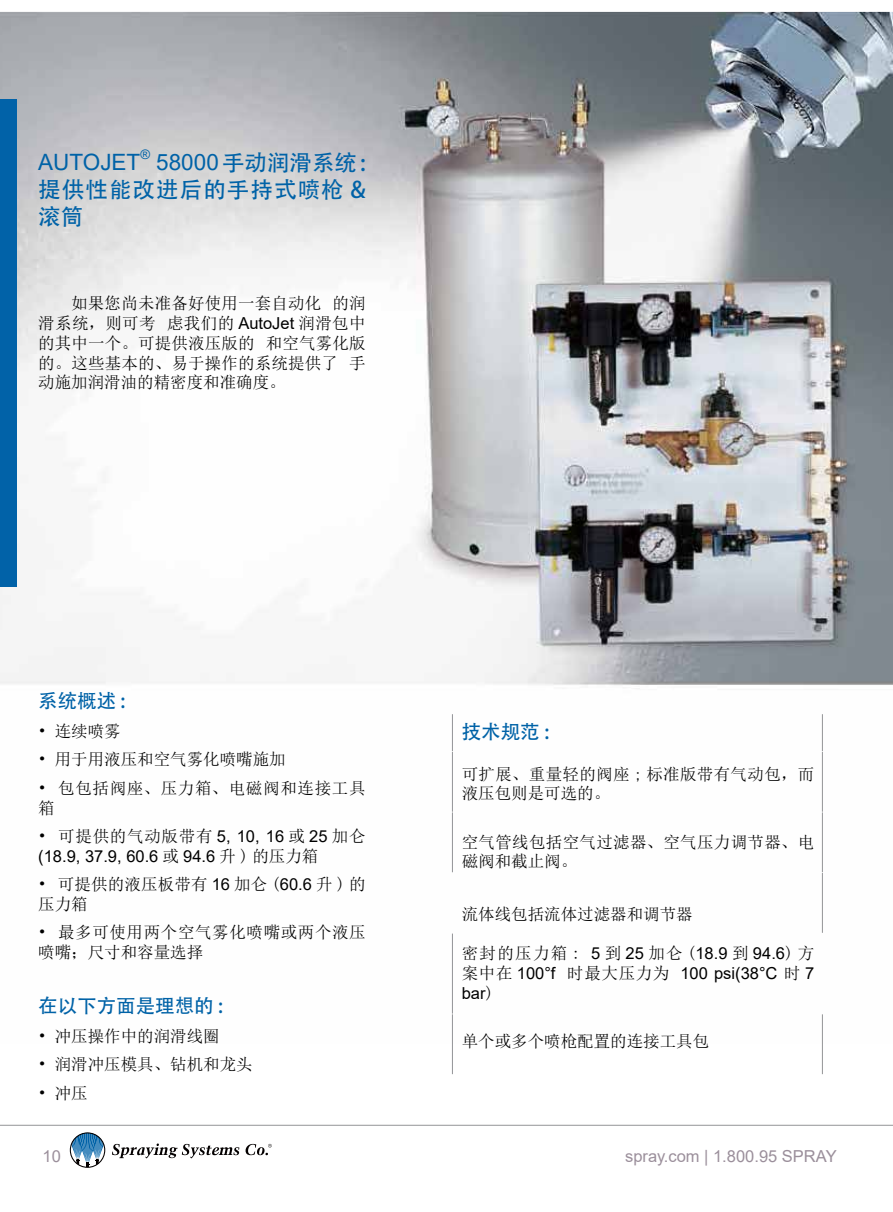
<style>
.page{position:relative;width:893px;height:1212px;background:#fff}
.page>*{position:absolute;margin:0;border:0;box-sizing:border-box;transform-origin:0 0}
.t1{font:22.5px/27px "Adobe Heiti Std";letter-spacing:.05em;color:#0062a7;text-align:justify}
.t2{font:22.5px "Arial";color:#0062a7}
.t3{font:19.5px "Adobe Heiti Std";color:#0062a7}
.t4{font:16.5px/19.8px "Sim Sun";letter-spacing:.01em;color:#000}
.t5{font:16.5px/19.8px "Arial";color:#000}
.t6{font:16.5px/19.8px "Sim Sun";letter-spacing:.04em;color:#000}
.t7{font:16.5px "Arial";color:#9b8f9b}
.t8{font:16.5px "Sim Sun";letter-spacing:.08em;color:#000}
.t9{font:16.5px "Sim Sun";letter-spacing:.045em;color:#000}
.t10{font:13.05px "Arial";color:#0062a7}
.s1{font-family:"Arial"}
.s2{font-family:"Sim Sun"}
</style>
<div class="page">
<img style="left:0;top:12px;width:893px;height:1032px">
<img style="left:0;top:1074px;width:893px;height:85px">
<hr style="left:452px;top:714px;width:1px;height:37px;background:#939497">
<hr style="left:822px;top:714px;width:1px;height:37px;background:#939497">
<hr style="left:452px;top:752px;width:1px;height:60px;background:#939497">
<hr style="left:822px;top:752px;width:1px;height:60px;background:#939497">
<hr style="left:452px;top:812px;width:1px;height:60px;background:#939497">
<hr style="left:822px;top:812px;width:1px;height:60px;background:#939497">
<hr style="left:822px;top:873px;width:1px;height:60px;background:#939497">
<hr style="left:452px;top:933px;width:1px;height:80px;background:#939497">
<hr style="left:452px;top:1014px;width:1px;height:60px;background:#939497">
<hr style="left:822px;top:1014px;width:1px;height:60px;background:#939497">
<div style="left:0;top:99px;width:16px;height:487px;background:#0162a8"></div>
<hr style="left:0;top:1125px;width:893px;height:1px;background:#939497">
<svg style="left:70px;top:1132px;width:35px;height:36px"></svg>
<svg style="left:112px;top:1143px;width:127px;height:15px"></svg>
<svg style="left:246px;top:1144px;width:26px;height:11px"></svg>
<h1 class="t2" style="left:38px;top:147px;width:104px">AUTOJET</h1>
<p class="t10" style="left:140px;top:146px;width:11px">®</p>
<h1 class="t1" style="left:38px;top:150px;width:329px;text-indent:118px"><span class="s1">58000</span>手动润滑系统 :提供性能改进后的手持式喷枪 &amp;滚筒</h1>
<p class="t4" style="left:38px;top:293px;width:329px;text-align:justify;text-indent:33px">如果您尚未准备好使用一套自动化 的润滑系统，则可考 虑我们的 <span class="s1">AutoJet</span> 润滑包中的其中一个。可提供液压版的 和空气雾化版的。这些基本的、易于操作的系统提供了 手动施加润滑油的精密度和准确度。</p>
<p class="t3" style="left:38px;top:689px;width:89px">系统概述 :</p>
<p class="t4" style="left:38px;top:721px;width:84px">• 连续喷雾</p>
<p class="t4" style="left:38px;top:750px;width:249px">• 用于用液压和空气雾化喷嘴施加</p>
<p class="t6" style="left:38px;top:778px;width:329px">• 包包括阀座、压力箱、电磁阀和连接工具箱</p>
<p class="t9" style="left:38px;top:828px;width:329px">• 可提供的气动版带有 <span class="s1">5, 10, 16</span> 或 <span class="s1">25</span> 加仑</p>
<p class="t5" style="left:38px;top:846px;width:282px">(18.9, 37.9, 60.6 <span class="s2">或</span> 94.6 <span class="s2">升 ) 的压力箱</span></p>
<p class="t4" style="left:38px;top:874px;width:329px">• 可提供的液压板带有 <span class="s1">16</span> 加仑 (<span class="s1">60.6</span> 升 ) 的压力箱</p>
<p class="t6" style="left:38px;top:922px;width:329px">• 最多可使用两个空气雾化喷嘴或两个液压喷嘴；尺寸和容量选择</p>
<p class="t3" style="left:38px;top:994px;width:186px">在以下方面是理想的 :</p>
<p class="t4" style="left:38px;top:1026px;width:183px">• 冲压操作中的润滑线圈</p>
<p class="t4" style="left:38px;top:1054px;width:216px">• 润滑冲压模具、钻机和龙头</p>
<p class="t4" style="left:38px;top:1083px;width:51px">• 冲压</p>
<p class="t3" style="left:462px;top:720px;width:89px">技术规范 :</p>
<p class="t4" style="left:462px;top:764px;width:354px">可扩展、重量轻的阀座 ; 标准版带有气动包，而液压包则是可选的。</p>
<p class="t4" style="left:462px;top:832px;width:354px">空气管线包括空气过滤器、空气压力调节器、电磁阀和截止阀。</p>
<p class="t4" style="left:462px;top:904px;width:232px">流体线包括流体过滤器和调节器</p>
<p class="t8" style="left:462px;top:945px;width:354px">密封的压力箱 : <span class="s1">5</span> 到 <span class="s1">25</span> 加仑 (<span class="s1">18.9</span> 到 <span class="s1">94.6</span>) 方</p>
<p class="t5" style="left:462px;top:963px;width:354px"><span class="s2">案中在</span> 100°f <span class="s2">时最大压力为</span> 100 psi(38°C <span class="s2">时</span> 7 bar<span class="s2">)</span></p>
<p class="t4" style="left:462px;top:1031px;width:249px">单个或多个喷枪配置的连接工具包</p>
<p class="t7" style="left:43px;top:1144px;width:20px">10</p>
<p class="t7" style="left:625px;top:1144px;width:213px">spray.com | 1.800.95 SPRAY</p>
</div>
